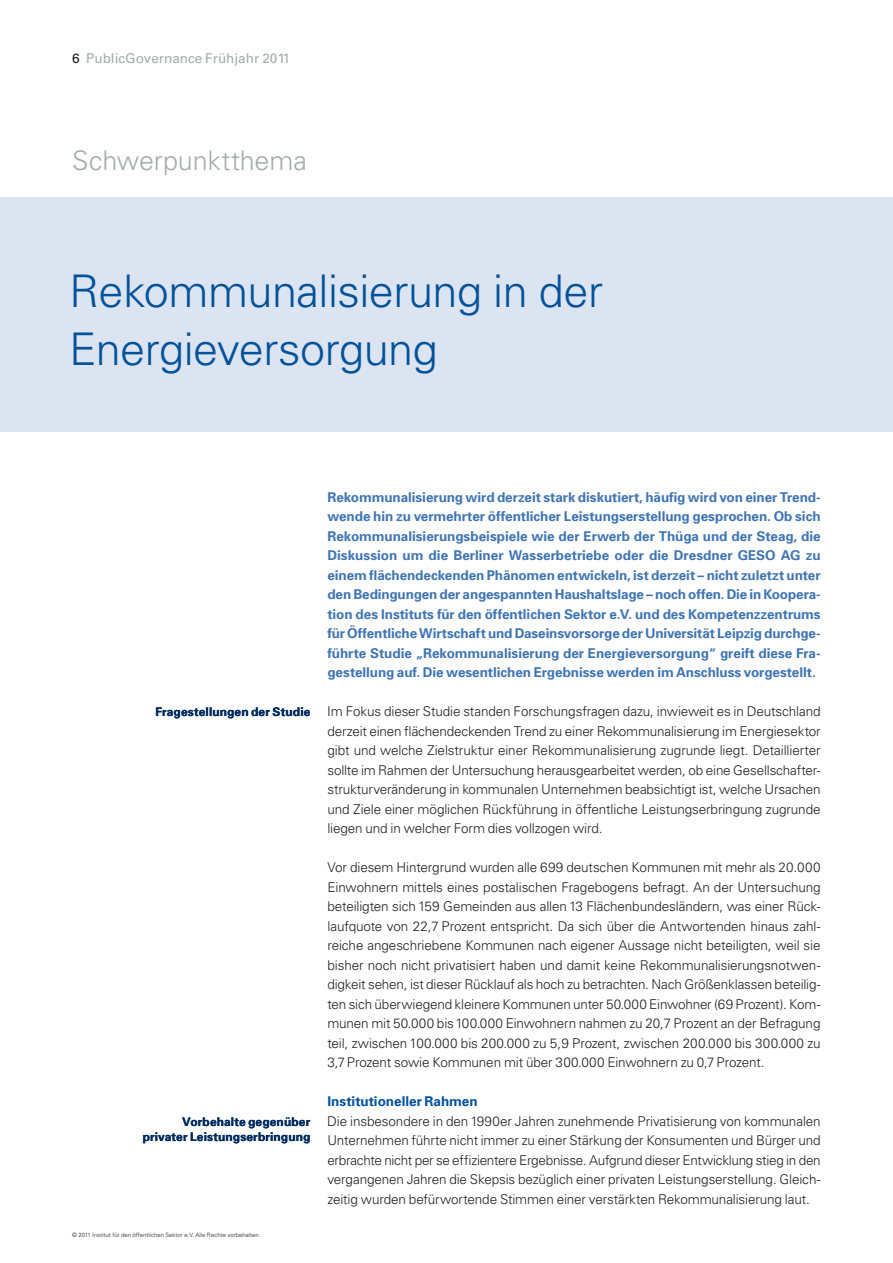
<style>
.page{position:relative;width:893px;height:1263px;background:#fff}
.page>*{position:absolute;margin:0;border:0;box-sizing:border-box;transform-origin:0 0}
.t1{font:300 45px/58.5px "Univers";letter-spacing:-.01em;color:#00529b}
.t2{font:300 27px "Univers";letter-spacing:-.005em;color:#a7a9ac}
.t3{font:300 13.5px/19.5px "Univers";letter-spacing:-.01em;color:#231f20;text-align:justify}
.t4{font:700 13.5px/19.5px "Univers";letter-spacing:-.005em;color:#4075b3;text-align:justify}
.t5{font:13.5px "Univers";color:#a7a9ac}
.t6{font:700 13.5px "Univers";letter-spacing:-.005em;color:#00529b}
.t7{font:700 12px/15px "Univers";letter-spacing:.01em;color:#002b5e;text-align:right}
.t8{font:300 6px "Univers";color:#231f20}
.s1{color:#231f20}
</style>
<div class="page">
<div style="left:0;top:198px;width:893px;height:234px;background:#dce4f1"></div>
<p class="t5" style="left:72px;top:54px;width:219px"><span class="s1">6</span> PublicGovernance Frühjahr 2011</p>
<h2 class="t2" style="left:72px;top:151px;width:236px">Schwerpunktthema</h2>
<h1 class="t1" style="left:69px;top:266px;width:535px">Rekommunalisierung in der<br>Energieversorgung</h1>
<p class="t7" style="left:156px;top:705px;width:156px">Fragestellungen der Studie</p>
<p class="t7" style="left:143px;top:1115px;width:169px">Vorbehalte gegenüber privater Leistungserbringung</p>
<p class="t8" style="left:72px;top:1233px;width:190px">© 2011 Institut für den öffentlichen Sektor e.V. Alle Rechte vorbehalten.</p>
<p class="t4" style="left:327px;top:488px;width:495px">Rekommunalisierung wird derzeit stark diskutiert, häufig wird von einer Trend&shy;wende hin zu vermehrter öffentlicher Leistungserstellung gesprochen. Ob sich Rekommunalisierungsbeispiele wie der Erwerb der Thüga und der Steag, die Diskussion um die Berliner Wasserbetriebe oder die Dresdner GESO AG zu einem flächendeckenden Phänomen entwickeln, ist derzeit – nicht zuletzt unter den Bedingungen der angespannten Haushaltslage – noch offen. Die in Koope ra&shy;tion des Instituts für den öffentlichen Sektor e.V. und des Kompetenzzentrums für Öffentliche Wirtschaft und Daseinsvorsorge der Universität Leipzig durchge&shy;führte Studie „Rekommunalisierung der Energieversorgung“ greift diese Fra&shy;gestellung auf. Die wesentlichen Ergebnisse werden im Anschluss vorgestellt.</p>
<p class="t3" style="left:327px;top:703px;width:495px">Im Fokus dieser Studie standen Forschungsfragen dazu, inwieweit es in Deutschland derzeit einen flächendeckenden Trend zu einer Rekommunalisierung im Energiesektor gibt und welche Zielstruktur einer Rekommunalisierung zugrunde liegt. Detaillierter sollte im Rahmen der Untersuchung herausgearbeitet werden, ob eine Gesellschafter&shy;strukturveränderung in kommunalen Unternehmen beabsichtigt ist, welche Ursachen und Ziele einer möglichen Rückführung in öffentliche Leistungserbringung zugrunde liegen und in welcher Form dies vollzogen wird.</p>
<p class="t3" style="left:327px;top:859px;width:495px">Vor diesem Hintergrund wurden alle 699 deutschen Kommunen mit mehr als 20.000<br>Einwohnern mittels eines postalischen Fragebogens befragt. An der Untersuchung betei ligten sich 159 Gemeinden aus allen 13 Flächenbundesländern, was einer Rück&shy;laufquote von 22,7 Prozent entspricht. Da sich über die Antwortenden hinaus zahl&shy;reiche angeschriebene Kommunen nach eigener Aussage nicht beteiligten, weil sie bisher noch nicht privatisiert haben und damit keine Rekommunalisierungsnotwen&shy;digkeit sehen, ist dieser Rücklauf als hoch zu betrachten. Nach Größenklassen be tei lig&shy;ten sich überwiegend kleinere Kommunen unter 50.000 Einwohner (69 Prozent). Kom&shy;mu nen mit 50.000 bis 100.000 Einwohnern nahmen zu 20,7 Prozent an der Befragung teil, zwischen 100.000 bis 200.000 zu 5,9 Prozent, zwischen 200.000 bis 300.000 zu 3,7 Prozent sowie Kommunen mit über 300.000 Einwohnern zu 0,7 Prozent.</p>
<p class="t6" style="left:327px;top:1096px;width:152px">Institutioneller Rahmen</p>
<p class="t3" style="left:327px;top:1112px;width:495px">Die insbesondere in den 1990er Jahren zunehmende Privatisierung von kommunalen Unternehmen führte nicht immer zu einer Stärkung der Konsumenten und Bürger und erbrachte nicht per se effizientere Ergebnisse. Aufgrund dieser Entwicklung stieg in den vergangenen Jahren die Skepsis bezüglich einer privaten Leistungserstellung. Gleich&shy;zeitig wurden befürwortende Stimmen einer verstärkten Rekommunalisierung laut.</p>
</div>
